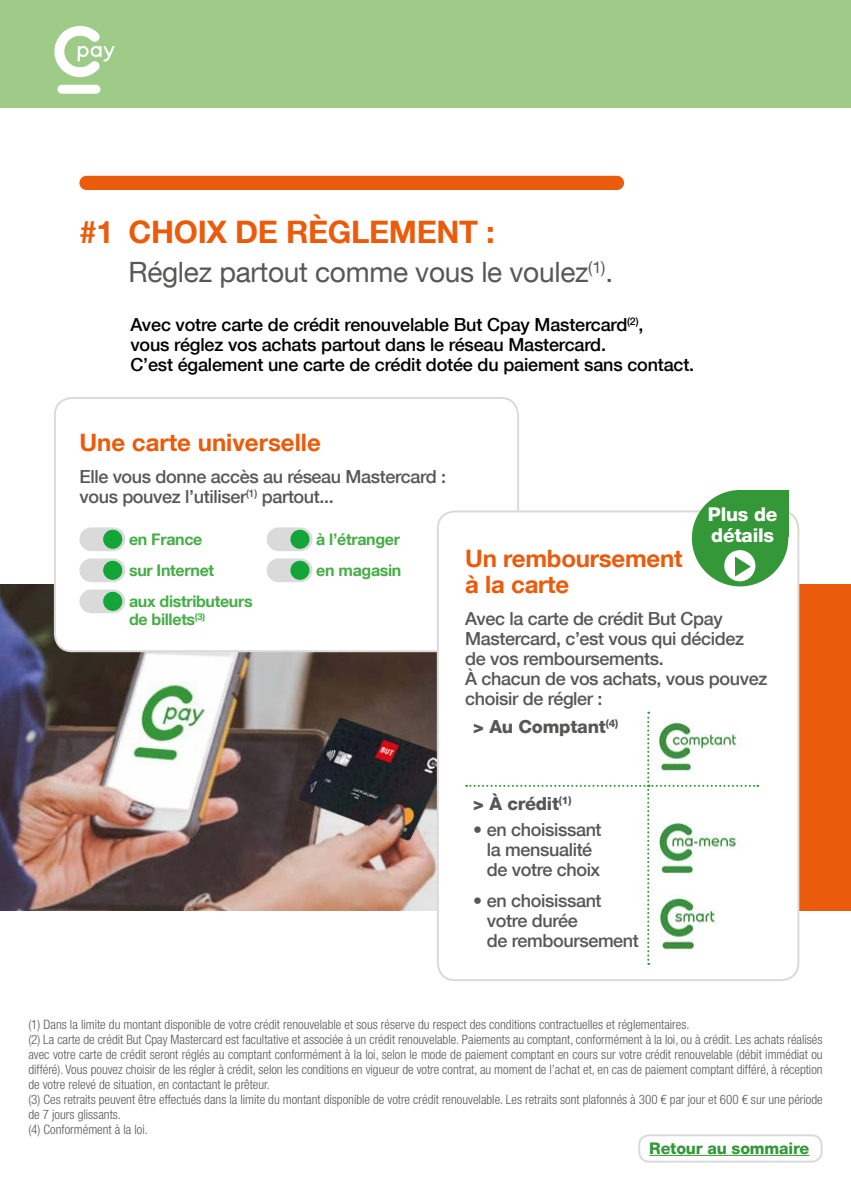
<style>
.page{position:relative;width:851px;height:1191px;background:#fff}
.page>*{position:absolute;margin:0;border:0;box-sizing:border-box;transform-origin:0 0}
.t1{font:700 31px "Helvetica Neue LT Com";letter-spacing:-.01em;color:#ea5b0b}
.t2{font:28px "Helvetica Neue LT Com";letter-spacing:-.01em;color:#575756}
.t3{font:700 24px/26px "Helvetica Neue LT Com";letter-spacing:-.01em;color:#ea5b0b}
.t4{font:800 19px/21px "Helvetica Neue LT Com";letter-spacing:-.01em;color:#fff}
.t5{font:500 18px/20px "Helvetica Neue LT Com";letter-spacing:-.02em;color:#575756}
.t6{font:500 18px/20px "Helvetica Neue LT Com";letter-spacing:-.01em;color:#000}
.t7{font:800 18px "Helvetica Neue LT Com";letter-spacing:-.01em;color:#575756}
.t8{font:700 16px/31px "Helvetica Neue LT Com";letter-spacing:-.02em;color:#46ad48}
.t9{font:800 16px "Helvetica Neue LT Com";letter-spacing:-.01em;color:#349839}
.t10{font:300 condensed 13px/15px "Helvetica Neue LT Std";color:#575756}
</style>
<div class="page">
<div style="left:795px;top:584px;width:55px;height:326px;background:#ea5b0b"></div>
<img style="left:0;top:584px;width:437px;height:326px">
<div style="left:79px;top:176px;width:545px;height:14px;background:#ea5b0b;border-radius:7px"></div>
<div style="left:0;top:0;width:850px;height:108px;background:#9fcb88"></div>
<div style="left:57px;top:85px;width:43px;height:9px;background:#fff;border-radius:4px"></div>
<svg style="left:54px;top:26px;width:60px;height:51px"></svg>
<div style="left:55px;top:398px;width:463px;height:253px;background:#fff;border-radius:17px"></div>
<div style="left:54px;top:397px;width:465px;height:255px;border:2px solid #dadada;border-radius:17px"></div>
<div style="left:79px;top:527px;width:46px;height:24px;background:#dadada;border-radius:11px"></div>
<div style="left:103px;top:530px;width:19px;height:19px;background:#13a538;border-radius:50%"></div>
<div style="left:79px;top:558px;width:46px;height:24px;background:#dadada;border-radius:11px"></div>
<div style="left:103px;top:561px;width:19px;height:19px;background:#13a538;border-radius:50%"></div>
<div style="left:79px;top:589px;width:46px;height:24px;background:#dadada;border-radius:11px"></div>
<div style="left:103px;top:592px;width:19px;height:19px;background:#13a538;border-radius:50%"></div>
<div style="left:266px;top:527px;width:46px;height:24px;background:#dadada;border-radius:11px"></div>
<div style="left:290px;top:530px;width:19px;height:19px;background:#13a538;border-radius:50%"></div>
<div style="left:266px;top:558px;width:46px;height:24px;background:#dadada;border-radius:11px"></div>
<div style="left:290px;top:561px;width:19px;height:19px;background:#13a538;border-radius:50%"></div>
<div style="left:438px;top:511px;width:360px;height:469px;background:#fff;border-radius:17px"></div>
<div style="left:437px;top:510px;width:362px;height:471px;border:2px solid #dadada;border-radius:17px"></div>
<svg style="left:466px;top:711px;width:292px;height:254px"></svg>
<img style="left:656px;top:719px;width:85px;height:56px">
<img style="left:656px;top:820px;width:85px;height:58px">
<img style="left:656px;top:894px;width:64px;height:60px">
<hr style="left:649px;top:1155px;width:160px;height:1px;background:#349839">
<div style="left:638px;top:1134px;width:184px;height:28px;border:2px solid #dadada;border-radius:10px"></div>
<div style="left:691px;top:490px;width:97px;height:96px;background:#349839;border-radius:50%"></div>
<div style="left:740px;top:490px;width:48px;height:47px;background:#349839"></div>
<div style="left:724px;top:550px;width:31px;height:31px;background:#fff;border-radius:50%"></div>
<svg style="left:735px;top:556px;width:15px;height:20px"></svg>
<h1 class="t1" style="left:79px;top:213px;width:417px">#1 CHOIX DE RÈGLEMENT :</h1>
<h2 class="t2" style="left:128px;top:255px;width:486px">Réglez partout comme vous le voulez<sup>(1)</sup>.</h2>
<h3 class="t6" style="left:130px;top:314px;width:565px">Avec votre carte de crédit renouvelable But Cpay Mastercard<sup>(2)</sup>,<br>vous réglez vos achats partout dans le réseau Mastercard.<br>C’est également une carte de crédit dotée du paiement sans contact.</h3>
<h3 class="t3" style="left:79px;top:429px;width:243px">Une carte universelle</h3>
<h3 class="t5" style="left:79px;top:466px;width:368px">Elle vous donne accès au réseau Mastercard : vous pouvez l’utiliser<sup>(1)</sup> partout...</h3>
<p class="t8" style="left:129px;top:523px;width:125px">en France<br>sur Internet<br>aux distributeurs</p>
<p class="t8" style="left:129px;top:603px;width:78px">de billets<sup>(3)</sup></p>
<p class="t8" style="left:316px;top:523px;width:87px">à l’étranger en magasin</p>
<h3 class="t4" style="left:707px;top:504px;width:71px">Plus de détails</h3>
<h3 class="t3" style="left:465px;top:545px;width:219px">Un remboursement à la carte</h3>
<h3 class="t5" style="left:465px;top:608px;width:303px">Avec la carte de crédit But Cpay<br>Mastercard, c’est vous qui décidez de vos remboursements.<br>À chacun de vos achats, vous pouvez choisir de régler :</h3>
<h3 class="t7" style="left:473px;top:715px;width:147px">&gt; Au Comptant<sup>(4)</sup></h3>
<h3 class="t7" style="left:473px;top:793px;width:100px">&gt; À crédit<sup>(1)</sup></h3>
<h3 class="t5" style="left:487px;top:819px;width:116px;text-indent:-14px">• en choisissant la mensualité de votre choix</h3>
<h3 class="t5" style="left:487px;top:890px;width:153px;text-indent:-14px">• en choisissant votre durée<br>de remboursement</h3>
<p class="t10" style="left:28px;top:1017px;width:795px">(1) Dans la limite du montant disponible de votre crédit renouvelable et sous réserve du respect des conditions contractuelles et réglementaires.<br>(2) La carte de crédit But Cpay Mastercard est facultative et associée à un crédit renouvelable. Paiements au comptant, conformément à la loi, ou à crédit. Les achats réalisés avec votre carte de crédit seront réglés au comptant conformément à la loi, selon le mode de paiement comptant en cours sur votre crédit renouvelable (débit immédiat ou différé). Vous pouvez choisir de les régler à crédit, selon les conditions en vigueur de votre contrat, au moment de l’achat et, en cas de paiement comptant différé, à réception de votre relevé de situation, en contactant le prêteur.<br>(3) Ces retraits peuvent être effectués dans la limite du montant disponible de votre crédit renouvelable. Les retraits sont plafonnés à 300 € par jour et 600 € sur une période de 7 jours glissants.<br>(4) Conformément à la loi.</p>
<p class="t9" style="left:649px;top:1139px;width:161px">Retour au sommaire</p>
</div>
